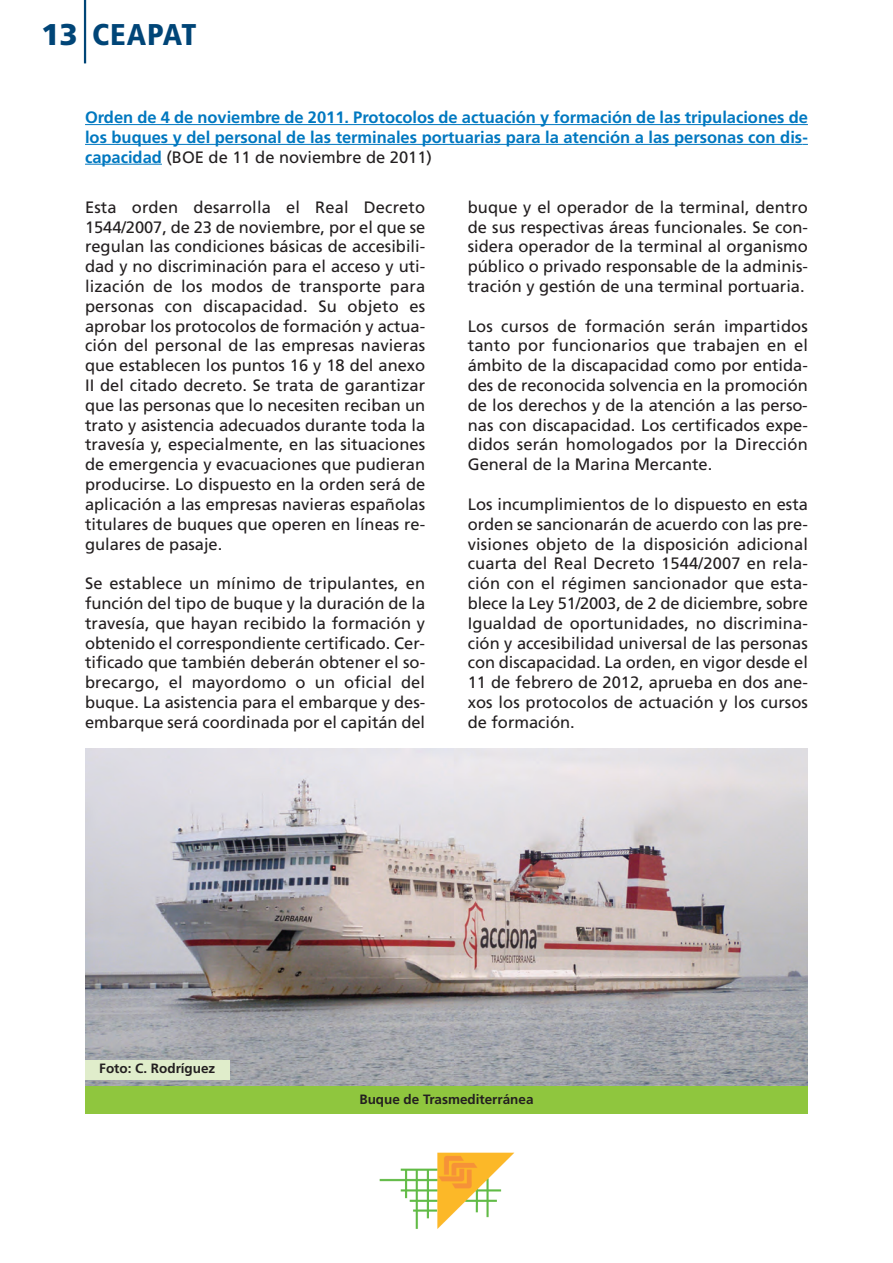
<style>
.page{position:relative;width:893px;height:1263px;background:#fff}
.page>*{position:absolute;margin:0;border:0;box-sizing:border-box;transform-origin:0 0}
.t1{font:900 condensed 30px "Frutiger";letter-spacing:.03em;color:#004577}
.t2{font:16.5px/19.8px "Frutiger";color:#231f20;text-align:justify}
.t3{font:700 16.5px/19.8px "Frutiger";color:#0078c0;text-align:justify}
.t4{font:700 13.5px "Frutiger";color:#231f20}
.s1{font-stretch:normal}
.s2{font-weight:400;color:#231f20}
</style>
<div class="page">
<hr style="left:84px;top:0;width:2px;height:63px;background:#004577">
<hr style="left:85px;top:124px;width:723px;height:1px;background:#0078c0">
<hr style="left:85px;top:144px;width:717px;height:1px;background:#0078c0">
<hr style="left:85px;top:164px;width:77px;height:1px;background:#0078c0">
<img style="left:379px;top:1152px;width:136px;height:77px">
<img style="left:85px;top:748px;width:723px;height:339px">
<div style="left:85px;top:1087px;width:723px;height:27px;background:#8fc63e"></div>
<div style="left:85px;top:1060px;width:145px;height:19px;background:#e0edcb"></div>
<p class="t1" style="left:41px;top:23px;width:157px"><span class="s1">13</span> CEAPAT</p>
<p class="t3" style="left:85px;top:109px;width:724px">Orden de 4 de noviembre de 2011. Protocolos de actuación y formación de las tripulaciones de los buques y del personal de las terminales portuarias para la atención a las personas con dis&shy;capacidad <span class="s2">(BOE de 11 de noviembre de 2011)</span></p>
<p class="t2" style="left:85px;top:198px;width:342px">Esta orden desarrolla el Real Decreto 1544/2007, de 23 de noviembre, por el que se regulan las condiciones básicas de accesibili&shy;dad y no discriminación para el acceso y uti&shy;lización de los modos de transporte para personas con discapacidad. Su objeto es aprobar los protocolos de formación y actua&shy;ción del personal de las empresas navieras que establecen los puntos 16 y 18 del anexo II del citado decreto. Se trata de garantizar que las personas que lo necesiten reciban un trato y asistencia adecuados durante toda la travesía y, especialmente, en las situaciones de emergencia y evacuaciones que pudieran producirse. Lo dispuesto en la orden será de aplicación a las empresas navieras españolas titulares de buques que operen en líneas re&shy;gulares de pasaje.</p>
<p class="t2" style="left:85px;top:575px;width:342px">Se establece un mínimo de tripulantes, en función del tipo de buque y la duración de la travesía, que hayan recibido la formación y obtenido el correspondiente certificado. Cer&shy;tificado que también deberán obtener el so&shy;brecargo, el mayordomo o un oficial del buque. La asistencia para el embarque y des&shy;embarque será coordinada por el capitán del</p>
<p class="t2" style="left:468px;top:198px;width:342px">buque y el operador de la terminal, dentro de sus respectivas áreas funcionales. Se con&shy;sidera operador de la terminal al organismo público o privado responsable de la adminis&shy;tración y gestión de una terminal portuaria.</p>
<p class="t2" style="left:468px;top:317px;width:342px">Los cursos de formación serán impartidos tanto por funcionarios que trabajen en el ámbito de la discapacidad como por entida&shy;des de reconocida solvencia en la promoción de los derechos y de la atención a las perso&shy;nas con discapacidad. Los certificados expe&shy;didos serán homologados por la Dirección General de la Marina Mercante.</p>
<p class="t2" style="left:468px;top:495px;width:342px">Los incumplimientos de lo dispuesto en esta orden se sancionarán de acuerdo con las pre&shy;visiones objeto de la disposición adicional cuarta del Real Decreto 1544/2007 en rela&shy;ción con el régimen sancionador que esta&shy;blece la Ley 51/2003, de 2 de diciembre, sobre Igualdad de oportunidades, no discrimina&shy;ción y accesibilidad universal de las personas con discapacidad. La orden, en vigor desde el 11 de febrero de 2012, aprueba en dos ane&shy;xos los protocolos de actuación y los cursos de formación.</p>
<p class="t4" style="left:99px;top:1063px;width:118px">Foto: C. Rodríguez</p>
<p class="t4" style="left:359px;top:1094px;width:176px">Buque de Trasmediterránea</p>
</div>
